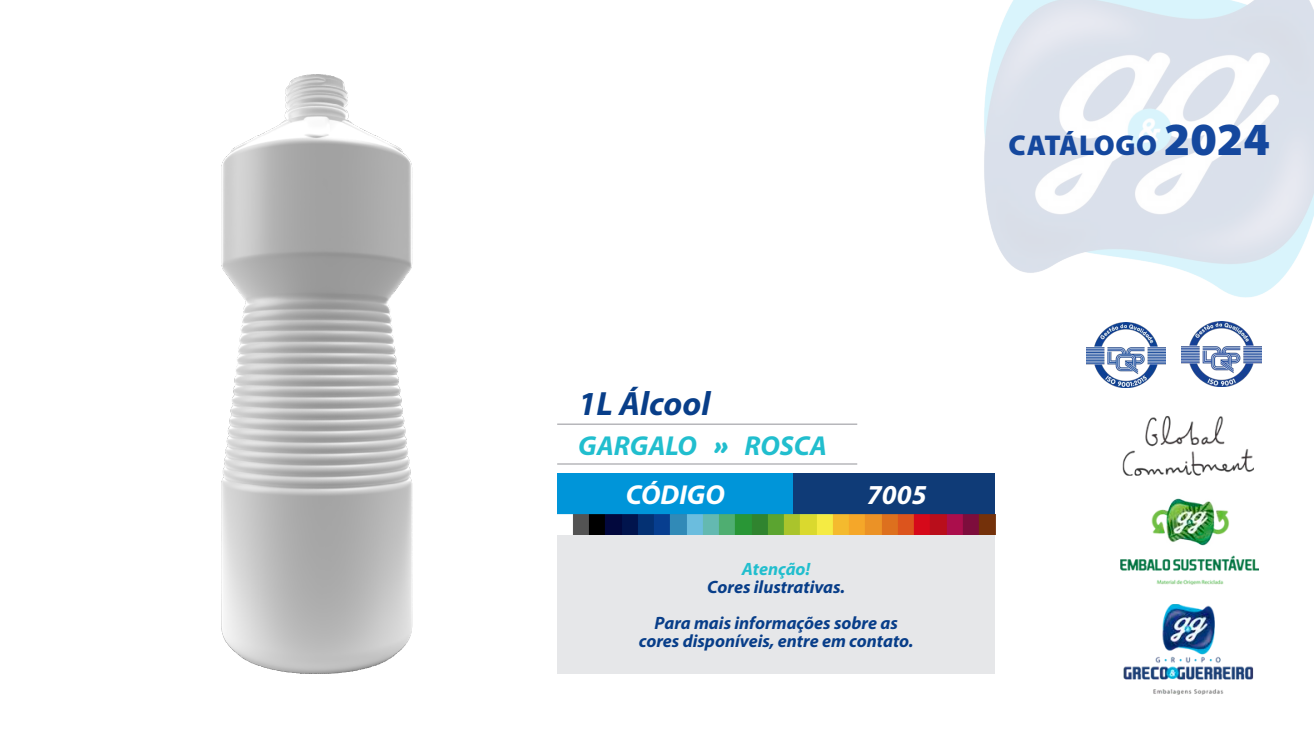
<style>
.page{position:relative;width:1314px;height:744px;background:#fff}
.page>*{position:absolute;margin:0;border:0;box-sizing:border-box;transform-origin:0 0}
.t1{font:italic 700 33.75px "Myriad Pro";color:#083e89}
.t2{font:900 28.75px "Myriad Pro";letter-spacing:.02em;color:#15489e}
.t3{font:italic 700 27.5px "Myriad Pro";color:#21bece}
.t4{font:italic 700 27.5px "Myriad Pro";color:#fff}
.t5{font:italic 700 17.88px/17.9px "Myriad Pro";color:#083e89;text-align:center}
.t6{font:italic 700 17.88px "Myriad Pro";color:#21bece}
.s1{font-size:46.25px}
.s2{font-family:"Nunito";font-weight:900}
</style>
<div class="page">
<img style="left:296px;top:416px;width:963px;height:279px">
<img style="left:984px;top:0;width:329px;height:298px">
<img style="left:1086px;top:322px;width:79px;height:65px">
<img style="left:1181px;top:322px;width:79px;height:65px">
<img style="left:221px;top:74px;width:235px;height:599px">
<hr style="left:557px;top:463px;width:300px;height:2px;background:#a8a9ad">
<hr style="left:557px;top:424px;width:300px;height:1px;background:#a8a9ad">
<div style="left:557px;top:473px;width:236px;height:41px;background:#0095d9"></div>
<div style="left:793px;top:473px;width:202px;height:41px;background:#0f3b77"></div>
<div style="left:557px;top:535px;width:438px;height:138px;background:#e6e7e9"></div>
<img style="left:557px;top:514px;width:438px;height:21px">
<h2 class="t2" style="left:1008px;top:126px;width:263px">CATÁLOGO <span class="s1">2024</span></h2>
<p class="t1" style="left:578px;top:382px;width:134px">1L Álcool</p>
<p class="t3" style="left:578px;top:428px;width:250px">GARGALO <span class="s2">»</span> ROSCA</p>
<p class="t4" style="left:626px;top:477px;width:100px">CÓDIGO</p>
<p class="t4" style="left:867px;top:477px;width:61px">7005</p>
<p class="t6" style="left:742px;top:557px;width:70px">Atenção!</p>
<p class="t5" style="left:707px;top:577px;width:139px">Cores ilustrativas.</p>
<p class="t5" style="left:638px;top:613px;width:276px">Para mais informações sobre as cores disponíveis, entre em contato.</p>
</div>
